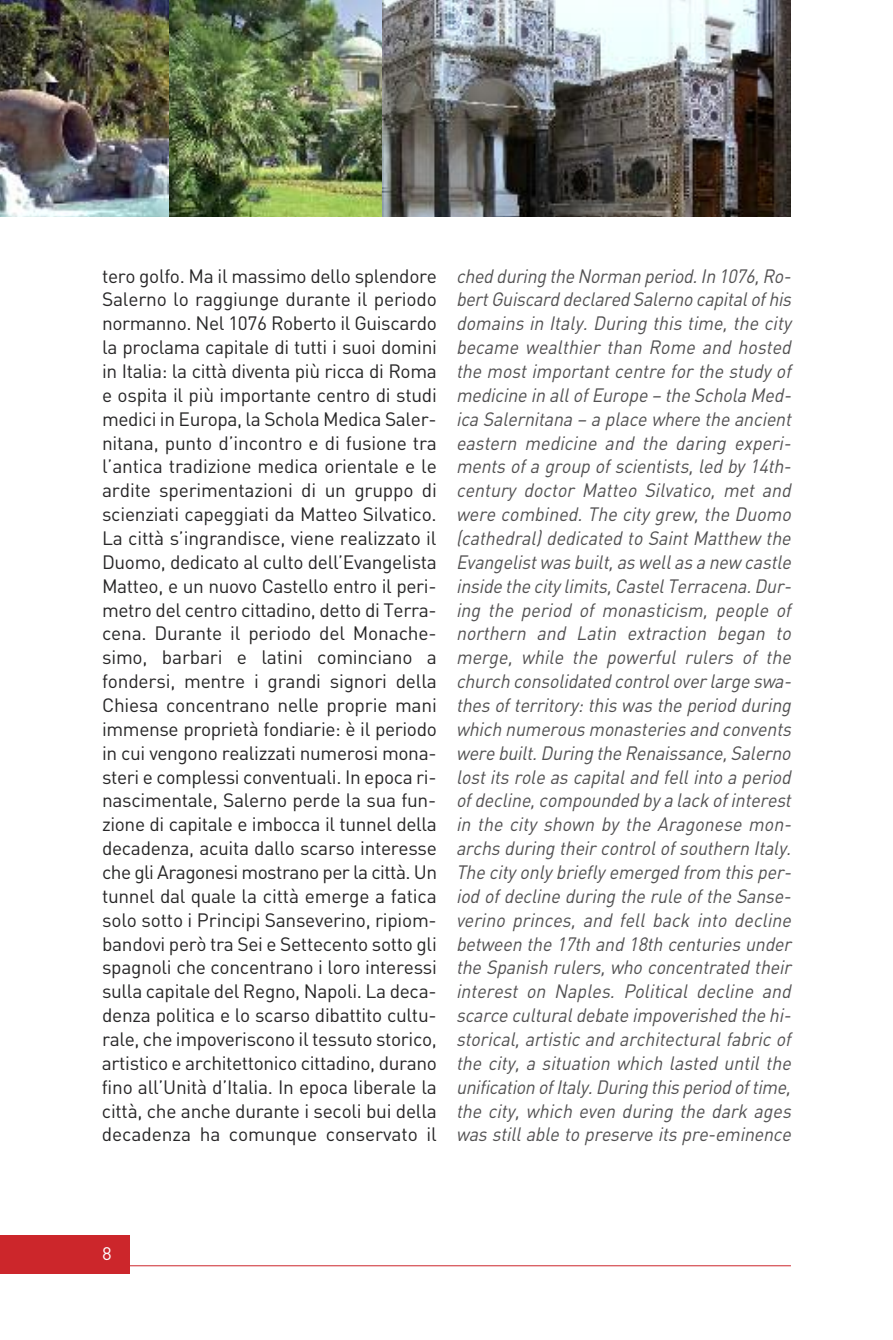
<style>
.page{position:relative;width:893px;height:1340px;background:#fff}
.page>*{position:absolute;margin:0;border:0;box-sizing:border-box;transform-origin:0 0}
.t1{font:italic 19.12px/23.8px "DIN";color:#525152;text-align:justify;scale:.93 1}
.t2{font:19.12px/23.8px "DIN";letter-spacing:-.005em;color:#272627;text-align:justify}
.t3{font:18px "DIN Alternate";color:#fff}
</style>
<div class="page">
<img style="left:168px;top:0;width:215px;height:217px">
<img style="left:0;top:0;width:168px;height:217px">
<img style="left:383px;top:0;width:408px;height:217px">
<hr style="left:120px;top:1265px;width:671px;height:1px;background:#cc262b">
<div style="left:0;top:1234px;width:130px;height:39px;background:#cc262b"></div>
<p class="t2" style="left:102px;top:263px;width:337px">tero golfo. Ma il massimo dello splendore Salerno lo raggiunge durante il periodo normanno. Nel 1076 Roberto il Guiscardo la proclama capitale di tutti i suoi domini in Italia: la città diventa più ricca di Roma e ospita il più importante centro di studi medici in Europa, la Schola Medica Saler&shy;nitana, punto d’incontro e di fusione tra l’antica tradizione medica orientale e le ardite sperimentazioni di un gruppo di scienziati capeggiati da Matteo Silvatico.<br>La città s’ingrandisce, viene realizzato il Duomo, dedicato al culto dell’Evangelista Matteo, e un nuovo Castello entro il peri&shy;metro del centro cittadino, detto di Terra&shy;cena. Durante il periodo del Monache&shy;simo, barbari e latini cominciano a fondersi, mentre i grandi signori della Chiesa concentrano nelle proprie mani immense proprietà fondiarie: è il periodo in cui vengono realizzati numerosi mona&shy;steri e complessi conventuali. In epoca ri&shy;nascimentale, Salerno perde la sua fun&shy;zione di capitale e imbocca il tunnel della decadenza, acuita dallo scarso interesse che gli Aragonesi mostrano per la città. Un tunnel dal quale la città emerge a fatica solo sotto i Principi Sanseverino, ripiom&shy;bandovi però tra Sei e Settecento sotto gli spagnoli che concentrano i loro interessi sulla capitale del Regno, Napoli. La deca&shy;denza politica e lo scarso dibattito cultu&shy;rale, che impoveriscono il tessuto storico, artistico e architettonico cittadino, durano fino all’Unità d’Italia. In epoca liberale la città, che anche durante i secoli bui della decadenza ha comunque conservato il</p>
<p class="t1" style="left:456px;top:263px;width:367px">ched during the Norman period.In 1076,Ro&shy;bertGuiscard declared Salerno capitalofhis domains in Italy.During this time,the city became wealthier than Rome and hosted the mostimportantcentre forthe studyof medicine in allofEurope – the Schola Med&shy;ica Salernitana – a place where the ancient eastern medicine and the daring experi&shy;mentsofa group ofscientists,led by14th&shy;century doctor Matteo Silvatico, met and were combined.The citygrew,the Duomo (cathedral)dedicated to SaintMatthew the Evangelistwasbuilt,aswellasa new castle inside the citylimits,CastelTerracena.Dur&shy;ing the period of monasticism, people of northern and Latin extraction began to merge, while the powerful rulers of the church consolidated controloverlarge swa&shy;thesofterritory:thiswasthe period during which numerousmonasteriesand convents were built.During the Renaissance,Salerno lostitsrole ascapitaland fellinto a period ofdecline,compounded bya lack ofinterest in the city shown by the Aragonese mon&shy;archsduring theircontrolofsouthern Italy.<br>The cityonlybrieflyemerged from thisper&shy;iod ofdecline during the rule ofthe Sanse&shy;verino princes, and fell back into decline between the 17th and 18th centuriesunder the Spanish rulers,who concentrated their interest on Naples. Political decline and scarce culturaldebate impoverished the hi&shy;storical,artistic and architecturalfabric of the city, a situation which lasted until the unification ofItaly.During thisperiod oftime, the city, which even during the dark ages wasstillable to preserve itspre-eminence</p>
<p class="t3" style="left:102px;top:1243px;width:11px">8</p>
</div>
